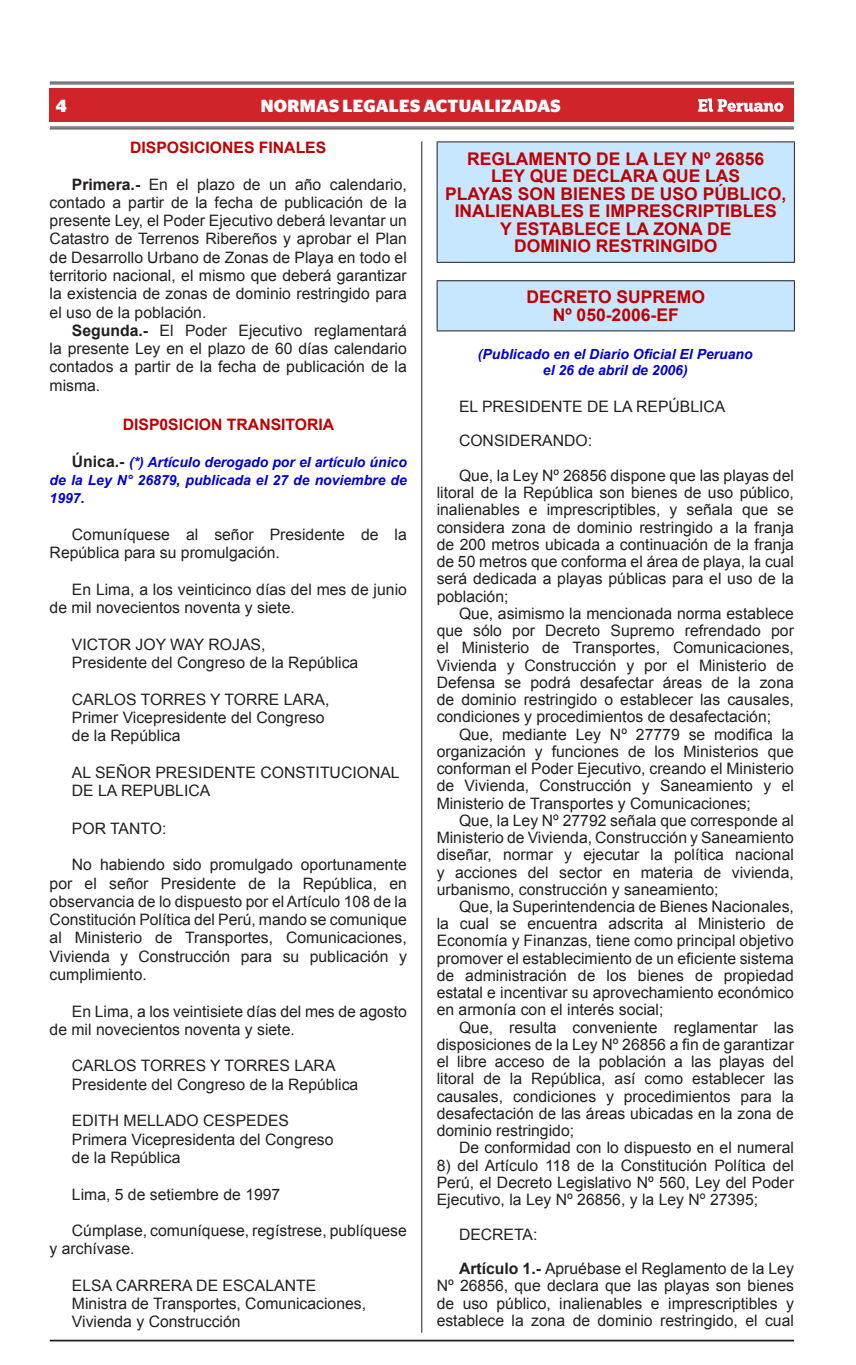
<style>
.page{position:relative;width:856px;height:1365px;background:#fff}
.page>*{position:absolute;margin:0;border:0;box-sizing:border-box;transform-origin:0 0}
.t1{font:700 17.5px/17.5px "Arial";color:#be0000;text-align:center}
.t2{font:700 17.5px "Stag Sans";letter-spacing:.02em;color:#fff}
.t3{font:15.75px/17.2px "Arial";color:#231f20}
.t4{font:700 15.75px "Arial";color:#be0000}
.t5{font:italic 700 14px/18.2px "Arial";color:#0000d2;text-align:justify}
.s1{font-weight:700}
.s2{font-style:normal;font-size:15.75px;color:#231f20}
</style>
<div class="page">
<hr style="left:50px;top:1339px;width:744px;height:2px;background:#231f20">
<div style="left:50px;top:88px;width:744px;height:34px;background:#d1232a"></div>
<hr style="left:50px;top:82px;width:744px;height:1px;background:#231f20">
<hr style="left:50px;top:84px;width:744px;height:1px;background:#231f20">
<hr style="left:50px;top:127px;width:744px;height:1px;background:#231f20">
<hr style="left:50px;top:128px;width:744px;height:1px;background:#231f20">
<svg style="left:698px;top:98px;width:85px;height:14px"></svg>
<hr style="left:421px;top:141px;width:1px;height:1191px;background:#231f20">
<div style="left:437px;top:142px;width:357px;height:120px;background:#c6e7ff"></div>
<hr style="left:437px;top:141px;width:358px;height:1px;background:#231f20">
<hr style="left:437px;top:142px;width:1px;height:120px;background:#231f20">
<hr style="left:794px;top:142px;width:1px;height:120px;background:#231f20">
<hr style="left:437px;top:262px;width:358px;height:1px;background:#231f20">
<div style="left:437px;top:281px;width:357px;height:50px;background:#c6e7ff"></div>
<hr style="left:437px;top:280px;width:358px;height:1px;background:#231f20">
<hr style="left:437px;top:281px;width:1px;height:49px;background:#231f20">
<hr style="left:794px;top:281px;width:1px;height:49px;background:#231f20">
<hr style="left:437px;top:330px;width:358px;height:1px;background:#231f20">
<p class="t2" style="left:56px;top:96px;width:13px">4</p>
<p class="t2" style="left:261px;top:96px;width:289px">NORMAS LEGALES ACTUALIZADAS</p>
<p class="t4" style="left:130px;top:137px;width:198px">DISPOSICIONES FINALES</p>
<p class="t3" style="left:50px;top:175px;width:359px;line-height:18.2px;text-align:justify;text-indent:22px"><span class="s1">PRIMERA.-</span> En el plazo de un año calendario, contado a partir de la fecha de publicación de la presente Ley, el Poder Ejecutivo deberá levantar un Catastro de Terrenos Ribereños y aprobar el Plan de Desarrollo Urbano de Zonas de Playa en todo el territorio nacional, el mismo que deberá garantizar la existencia de zonas de dominio restringido para el uso de la población.</p>
<p class="t3" style="left:50px;top:321px;width:359px;line-height:18.2px;text-align:justify;text-indent:22px"><span class="s1">SEGUNDA.-</span> El Poder Ejecutivo reglamentará la presente Ley en el plazo de 60 días calendario contados a partir de la fecha de publicación de la misma.</p>
<p class="t4" style="left:123px;top:414px;width:205px">DISP0SICION TRANSITORIA</p>
<p class="t5" style="left:50px;top:453px;width:359px;text-indent:22px"><span class="s2">ÚNICA.-</span> (*) Artículo derogado por el artículo único de la Ley N° 26879, publicada el 27 de noviembre de 1997.</p>
<p class="t3" style="left:50px;top:525px;width:359px;line-height:18.2px;text-indent:22px">Comuníquese al señor Presidente de la<br>República para su promulgación.</p>
<p class="t3" style="left:50px;top:580px;width:359px;line-height:18.2px;text-indent:22px">En Lima, a los veinticinco días del mes de junio de mil novecientos noventa y siete.</p>
<p class="t3" style="left:72px;top:635px;width:288px;line-height:18.2px">VICTOR JOY WAY ROJAS,<br>Presidente del Congreso de la República</p>
<p class="t3" style="left:72px;top:690px;width:259px;line-height:18.2px">CARLOS TORRES Y TORRE LARA,<br>Primer Vicepresidente del Congreso de la República</p>
<p class="t3" style="left:72px;top:763px;width:329px;line-height:18.2px">AL SEÑOR PRESIDENTE CONSTITUCIONAL<br>DE LA REPUBLICA</p>
<p class="t3" style="left:72px;top:819px;width:96px">POR TANTO:</p>
<p class="t3" style="left:50px;top:855px;width:359px;line-height:18.2px;text-align:justify;text-indent:22px">No habiendo sido promulgado oportunamente por el señor Presidente de la República, en observancia de lo dispuesto por el Artículo 108 de la Constitución Política del Perú, mando se comunique al Ministerio de Transportes, Comunicaciones, Vivienda y Construcción para su publicación y cumplimiento.</p>
<p class="t3" style="left:50px;top:1002px;width:359px;line-height:18.2px;text-indent:22px">En Lima, a los veintisiete días del mes de agosto de mil novecientos noventa y siete.</p>
<p class="t3" style="left:72px;top:1056px;width:288px;line-height:18.2px">CARLOS TORRES Y TORRES LARA<br>Presidente del Congreso de la República</p>
<p class="t3" style="left:72px;top:1111px;width:263px;line-height:18.2px">EDITH MELLADO CESPEDES<br>Primera Vicepresidenta del Congreso de la República</p>
<p class="t3" style="left:72px;top:1185px;width:210px">Lima, 5 de setiembre de 1997</p>
<p class="t3" style="left:50px;top:1221px;width:359px;line-height:18.2px;text-indent:22px">Cúmplase, comuníquese, regístrese, publíquese y archívase.</p>
<p class="t3" style="left:72px;top:1276px;width:296px;line-height:17.8px">ELSA CARRERA DE ESCALANTE<br>Ministra de Transportes, Comunicaciones,<br>Vivienda y Construcción</p>
<p class="t1" style="left:467px;top:150px;width:75px">REGLAMENTO</p>
<p class="t1" style="left:596px;top:150px;width:169px">DE LA LEY Nº 26856</p>
<p class="t1" style="left:491px;top:168px;width:94px">LEY QUE DECL</p>
<p class="t1" style="left:620px;top:168px;width:119px">ARA QUE LAS</p>
<p class="t1" style="left:445px;top:185px;width:86px">PLAYAS SON</p>
<p class="t1" style="left:560px;top:185px;width:30px">BIENES</p>
<p class="t1" style="left:630px;top:185px;width:43px">DE USO</p>
<p class="t1" style="left:702px;top:185px;width:85px">PÚBLICO,</p>
<p class="t1" style="left:455px;top:203px;width:107px">INALIENABLES</p>
<p class="t1" style="left:589px;top:203px;width:35px">E IMPRESCR</p>
<p class="t1" style="left:698px;top:203px;width:57px">IPTIBLES</p>
<p class="t1" style="left:500px;top:220px;width:29px">Y EST</p>
<p class="t1" style="left:549px;top:220px;width:38px">ABLECE</p>
<p class="t1" style="left:626px;top:220px;width:94px">LA ZONA DE</p>
<p class="t1" style="left:514px;top:238px;width:14px">DOM</p>
<p class="t1" style="left:555px;top:238px;width:54px">INIO RESTR</p>
<p class="t1" style="left:655px;top:238px;width:50px">INGIDO</p>
<p class="t1" style="left:526px;top:289px;width:180px">DECRETO SUPREMO<br>Nº 050-2006-EF</p>
<p class="t5" style="left:478px;top:347px;width:276px;line-height:15.8px;text-align:center">(Publicado en el Diario Oficial El Peruano el 26 de abril de 2006)</p>
<p class="t3" style="left:459px;top:389px;width:336px;line-height:34.5px">EL PRESIDENTE DE LA REPÚBLICA<br>CONSIDERANDO:<br>Que, la Ley Nº 26856 dispone que las playas del</p>
<p class="t3" style="left:437px;top:484px;width:359px;text-align:justify">litoral de la República son bienes de uso público, inalienables e imprescriptibles, y señala que se considera zona de dominio restringido a la franja de 200 metros ubicada a continuación de la franja de 50 metros que conforma el área de playa, la cual será dedicada a playas públicas para el uso de la población;</p>
<p class="t3" style="left:437px;top:605px;width:359px;text-align:justify;text-indent:22px">Que, asimismo la mencionada norma establece que sólo por Decreto Supremo refrendado por el Ministerio de Transportes, Comunicaciones, Vivienda y Construcción y por el Ministerio de Defensa se podrá desafectar áreas de la zona de dominio restringido o establecer las causales, condiciones y procedimientos de desafectación;</p>
<p class="t3" style="left:437px;top:725px;width:359px;text-align:justify;text-indent:22px">Que, mediante Ley Nº 27779 se modifica la organización y funciones de los Ministerios que conforman el Poder Ejecutivo, creando el Ministerio de Vivienda, Construcción y Saneamiento y el Ministerio de Transportes y Comunicaciones;</p>
<p class="t3" style="left:437px;top:811px;width:359px;text-align:justify;text-indent:22px">Que, la Ley Nº 27792 señala que corresponde al Ministerio de Vivienda, Construcción y Saneamiento diseñar, normar y ejecutar la política nacional y acciones del sector en materia de vivienda, urbanismo, construcción y saneamiento;</p>
<p class="t3" style="left:437px;top:897px;width:359px;text-align:justify;text-indent:22px">Que, la Superintendencia de Bienes Nacionales, la cual se encuentra adscrita al Ministerio de Economía y Finanzas, tiene como principal objetivo promover el establecimiento de un eficiente sistema de administración de los bienes de propiedad estatal e incentivar su aprovechamiento económico en armonía con el interés social;</p>
<p class="t3" style="left:437px;top:1018px;width:359px;text-align:justify;text-indent:22px">Que, resulta conveniente reglamentar las disposiciones de la Ley Nº 26856 a fin de garantizar el libre acceso de la población a las playas del litoral de la República, así como establecer las causales, condiciones y procedimientos para la desafectación de las áreas ubicadas en la zona de dominio restringido;</p>
<p class="t3" style="left:459px;top:1139px;width:336px">De conformidad con lo dispuesto en el numeral</p>
<p class="t3" style="left:437px;top:1156px;width:359px;text-align:justify">8) del Artículo 118 de la Constitución Política del Perú, el Decreto Legislativo Nº 560, Ley del Poder Ejecutivo, la Ley Nº 26856, y la Ley Nº 27395;</p>
<p class="t3" style="left:459px;top:1216px;width:336px;line-height:34.5px">DECRETA:<br><span class="s1">ARTÍCULO 1.-</span> Apruébase el Reglamento de la Ley</p>
<p class="t3" style="left:437px;top:1276px;width:359px;text-align:justify">Nº 26856, que declara que las playas son bienes de uso público, inalienables e imprescriptibles y establece la zona de dominio restringido, el cual</p>
</div>
